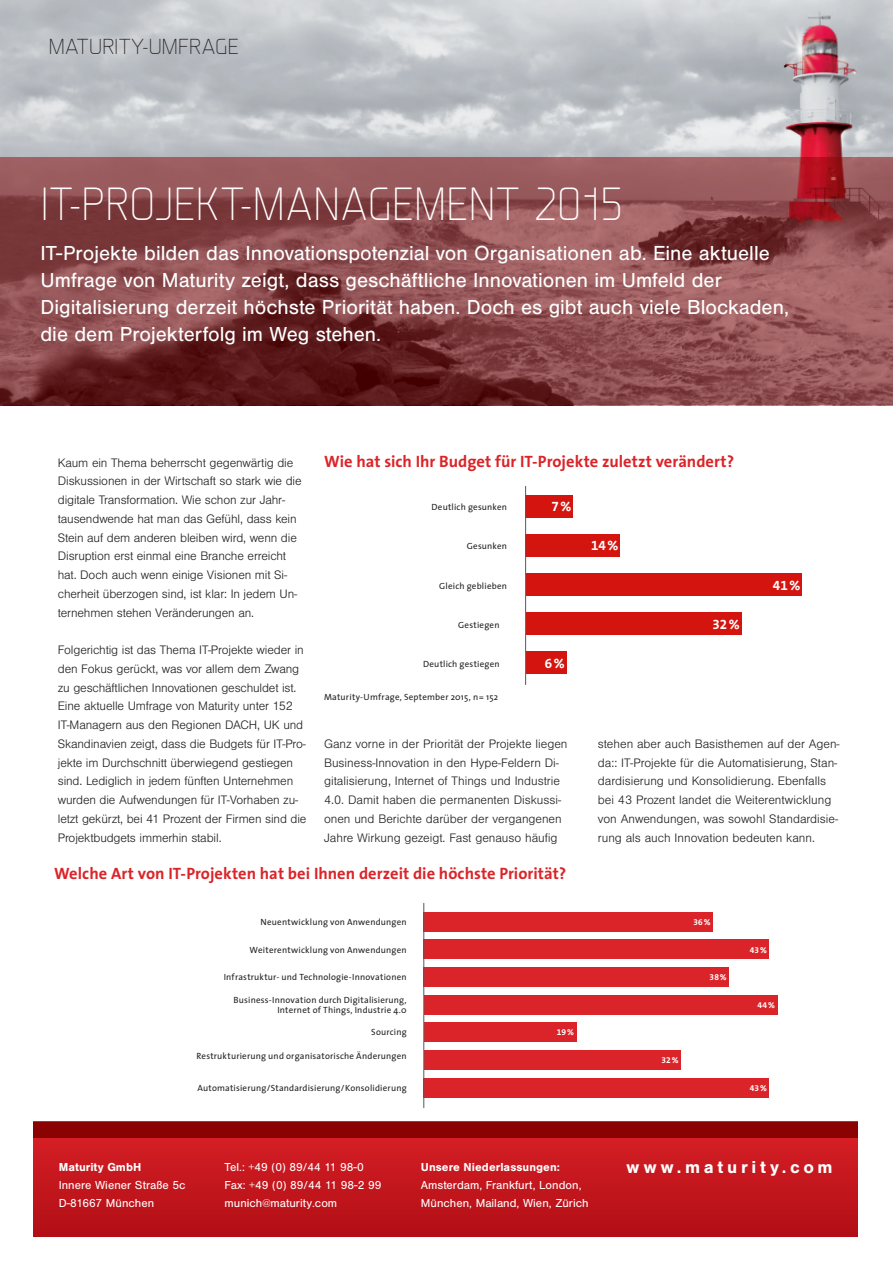
<style>
.page{position:relative;width:893px;height:1263px;background:#fff}
.page>*{position:absolute;margin:0;border:0;box-sizing:border-box;transform-origin:0 0}
.Head{font:100 45px "Fishmonger K Expnd";letter-spacing:.015em;color:#fff}
.Vorspann{font:21px/27px "Sans";color:#fff}
.Vorspann-2{font:100 21px "Fishmonger K X Expnd";letter-spacing:.015em;color:#231f20}
.t1{font:700 18px "Sans";letter-spacing:.205em;color:#fff}
.Grafik_Head{font:700 16.5px "The Sans";color:#db2429}
.Grafiktext_normal{font:13.5px "The Sans Bold Expert";color:#fff}
.Fließ{font:300 12.75px/18.8px "Sans";letter-spacing:-.01em;color:#231f20}
.t2{font:12px/18px "Sans";color:#fff}
.t3{font:700 12px "Sans";letter-spacing:.005em;color:#fff}
.F6{font:9px "The Sans";letter-spacing:.02em;color:#231f20}
.Text{font:9px "The Sans";letter-spacing:.02em;color:#231f20}
.Grafiktext_Auszeichn{font:9px "The Sans";letter-spacing:.025em;color:#231f20}
.Grafiktext_normal-2{font:8.4px "The Sans Bold Expert";letter-spacing:.015em;color:#fff}
</style>
<div class="page">
<img style="left:0;top:0;width:893px;height:157px">
<svg style="left:0;top:157px;width:893px;height:248px;background:#89484a"></svg>
<div style="left:526px;top:534px;width:94px;height:23px;background:#d4140e"></div>
<div style="left:526px;top:574px;width:276px;height:22px;background:#d4140e"></div>
<div style="left:526px;top:613px;width:215px;height:22px;background:#d4140e"></div>
<div style="left:526px;top:652px;width:40px;height:22px;background:#d4140e"></div>
<div style="left:526px;top:495px;width:47px;height:22px;background:#d4140e"></div>
<hr style="left:525px;top:486px;width:1px;height:199px;background:#57585a">
<div style="left:424px;top:940px;width:345px;height:19px;background:#db2429"></div>
<div style="left:424px;top:967px;width:305px;height:20px;background:#db2429"></div>
<div style="left:424px;top:995px;width:353px;height:19px;background:#db2429"></div>
<div style="left:424px;top:1023px;width:152px;height:19px;background:#db2429"></div>
<div style="left:424px;top:1050px;width:257px;height:20px;background:#db2429"></div>
<div style="left:424px;top:1078px;width:345px;height:19px;background:#db2429"></div>
<div style="left:424px;top:912px;width:289px;height:19px;background:#db2429"></div>
<hr style="left:424px;top:903px;width:1px;height:205px;background:#57585a">
<svg style="left:34px;top:1137px;width:824px;height:99px;background:#c2151c"></svg>
<div style="left:34px;top:1122px;width:824px;height:15px;background:#8b0202"></div>
<p class="Vorspann-2" style="left:49px;top:35px;width:191px">MATURITY-UMFRAGE</p>
<p class="Head" style="left:41px;top:179px;width:584px">IT-PROJEKT-MANAGEMENT 2015</p>
<p class="Vorspann" style="left:40px;top:240px;width:750px">IT-Projekte bilden das Innovationspotenzial von Organisationen ab. Eine aktuelle Umfrage von Maturity zeigt, dass geschäftliche Innovationen im Umfeld der Digitalisierung derzeit höchste Priorität haben. Doch es gibt auch viele Blockaden, die dem Projekterfolg im Weg stehen.</p>
<p class="Fließ" style="left:58px;top:453px;width:245px">Kaum ein Thema beherrscht gegenwärtig die Diskussionen in der Wirtschaft so stark wie die digitale Transformation. Wie schon zur Jahr&shy;tausendwende hat man das Gefühl, dass kein Stein auf dem anderen bleiben wird, wenn die Disruption erst einmal eine Branche erreicht hat. Doch auch wenn einige Visionen mit Si&shy;cherheit überzogen sind, ist klar: In jedem Un&shy;ternehmen stehen Veränderungen an.</p>
<p class="Fließ" style="left:58px;top:641px;width:250px">Folgerichtig ist das Thema IT-Projekte wieder in den Fokus gerückt, was vor allem dem Zwang zu geschäftlichen Innovationen geschuldet ist.<br>Eine aktuelle Umfrage von Maturity unter 152<br>IT-Managern aus den Regionen DACH, UK und Skandinavien zeigt, dass die Budgets für IT-Pro&shy;jekte im Durchschnitt überwiegend gestiegen sind. Lediglich in jedem fünften Unternehmen wurden die Aufwendungen für IT-Vorhaben zu&shy;letzt gekürzt, bei 41 Prozent der Firmen sind die Projektbudgets immerhin stabil.</p>
<p class="Grafik_Head" style="left:324px;top:447px;width:412px">Wie hat sich Ihr Budget für IT-Projekte zuletzt verändert?</p>
<p class="Text" style="left:432px;top:499px;width:77px">Deutlich gesunken</p>
<p class="Grafiktext_normal" style="left:551px;top:495px;width:21px">7 %</p>
<p class="Text" style="left:467px;top:539px;width:42px">Gesunken</p>
<p class="Grafiktext_normal" style="left:591px;top:535px;width:29px">14 %</p>
<p class="Text" style="left:439px;top:578px;width:69px">Gleich geblieben</p>
<p class="Text" style="left:458px;top:617px;width:43px">Gestiegen</p>
<p class="Grafiktext_normal" style="left:712px;top:613px;width:29px">32 %</p>
<p class="Grafiktext_normal" style="left:773px;top:574px;width:29px">41 %</p>
<p class="Text" style="left:423px;top:656px;width:78px">Deutlich gestiegen</p>
<p class="Grafiktext_normal" style="left:545px;top:652px;width:21px">6 %</p>
<p class="Grafiktext_Auszeichn" style="left:324px;top:689px;width:176px">Maturity-Umfrage, September 2015, n= 152</p>
<p class="Fließ" style="left:324px;top:735px;width:245px">Ganz vorne in der Priorität der Projekte liegen Business-Innovation in den Hype-Feldern Di&shy;gitalisierung, Internet of Things und Industrie 4.0. Damit haben die permanenten Diskussi&shy;onen und Berichte darüber der vergangenen Jahre Wirkung gezeigt. Fast genauso häufig</p>
<p class="Fließ" style="left:598px;top:735px;width:243px">stehen aber auch Basisthemen auf der Agen&shy;da:: IT-Projekte für die Automatisierung, Stan&shy;dardisierung und Konsolidierung. Ebenfalls bei 43 Prozent landet die Weiterentwicklung von Anwendungen, was sowohl Standardisie&shy;rung als auch Innovation bedeuten kann.</p>
<p class="Grafik_Head" style="left:54px;top:860px;width:514px">Welche Art von IT-Projekten hat bei Ihnen derzeit die höchste Priorität?</p>
<p class="F6" style="left:260px;top:914px;width:148px">Neuentwicklung von Anwendungen</p>
<p class="F6" style="left:250px;top:942px;width:159px">Weiterentwicklung von Anwendungen</p>
<p class="F6" style="left:224px;top:970px;width:185px">Infrastruktur- und Technologie-Innovationen</p>
<p class="F6" style="left:234px;top:993px;width:175px">Business-Innovation durch Digitalisierung,</p>
<p class="F6" style="left:277px;top:1002px;width:131px">Internet of Things, Industrie 4.0</p>
<p class="F6" style="left:371px;top:1024px;width:37px">Sourcing</p>
<p class="F6" style="left:196px;top:1048px;width:212px">Restrukturierung und organisatorische Änderungen</p>
<p class="F6" style="left:197px;top:1080px;width:211px">Automatisierung/Standardisierung/Konsolidierung</p>
<p class="Grafiktext_normal-2" style="left:557px;top:1025px;width:19px">19 %</p>
<p class="Grafiktext_normal-2" style="left:693px;top:915px;width:19px">36 %</p>
<p class="Grafiktext_normal-2" style="left:709px;top:970px;width:19px">38 %</p>
<p class="Grafiktext_normal-2" style="left:661px;top:1053px;width:19px">32 %</p>
<p class="Grafiktext_normal-2" style="left:750px;top:943px;width:19px">43 %</p>
<p class="Grafiktext_normal-2" style="left:758px;top:998px;width:19px">44 %</p>
<p class="Grafiktext_normal-2" style="left:750px;top:1081px;width:19px">43 %</p>
<p class="t3" style="left:59px;top:1160px;width:84px">Maturity GmbH</p>
<p class="t2" style="left:59px;top:1176px;width:128px">Innere Wiener Straße 5c</p>
<p class="t2" style="left:59px;top:1194px;width:97px">D-81667 München</p>
<p class="t2" style="left:225px;top:1158px;width:141px">Tel.: +49 (0) 89/44 11 98-0</p>
<p class="t2" style="left:225px;top:1176px;width:159px">Fax: +49 (0) 89/44 11 98-2 99</p>
<p class="t2" style="left:225px;top:1194px;width:114px">munich@maturity.com</p>
<p class="t3" style="left:421px;top:1160px;width:141px">Unsere Niederlassungen:</p>
<p class="t1" style="left:627px;top:1157px;width:208px">www.maturity.com</p>
<p class="t2" style="left:421px;top:1176px;width:169px">Amsterdam, Frankfurt, London,<br>München, Mailand, Wien, Zürich</p>
</div>
